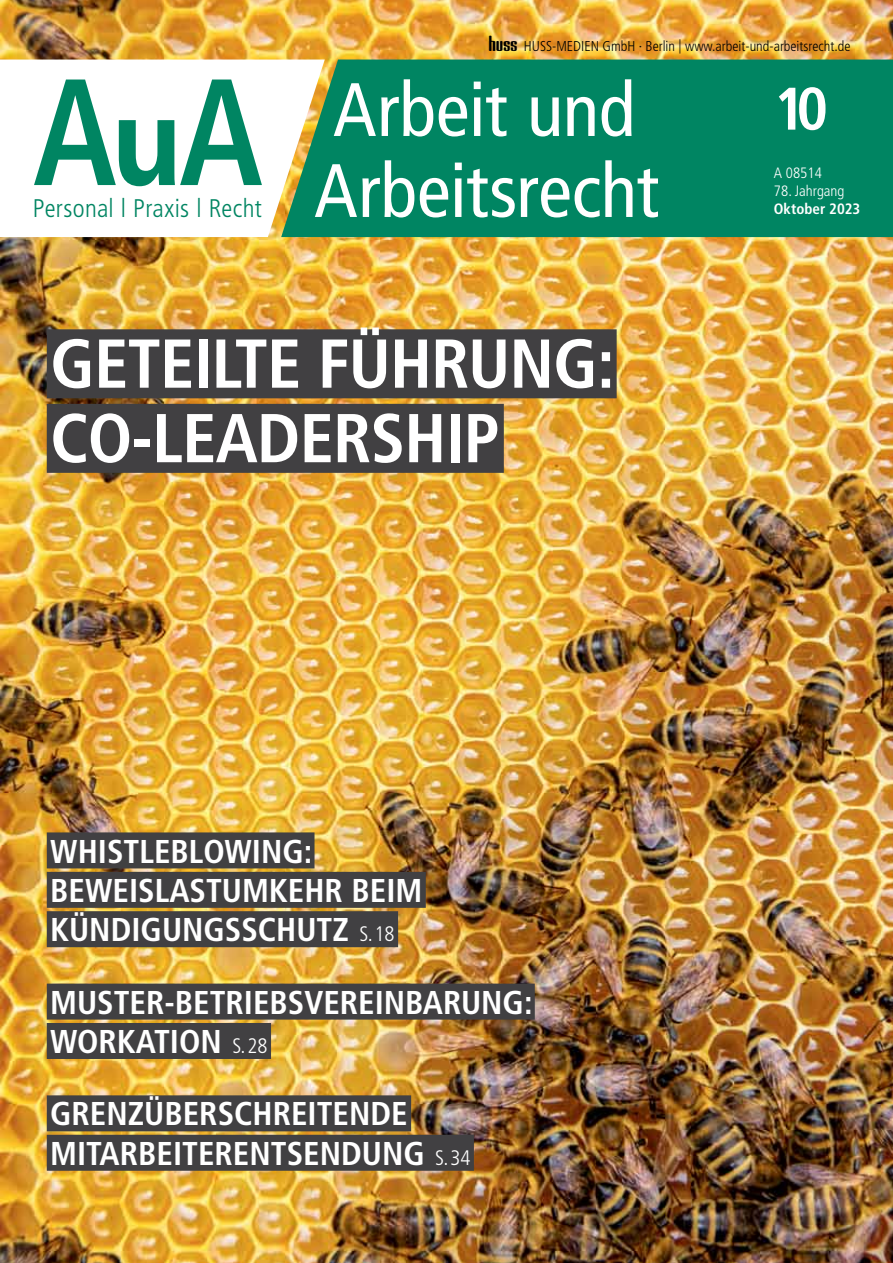
<style>
.page{position:relative;width:893px;height:1263px;background:#fff}
.page>*{position:absolute;margin:0;border:0;box-sizing:border-box;transform-origin:0 0}
.t1{font:condensed 75.6px "Frutiger LT Std";letter-spacing:-.005em;color:#fff}
.t2{font:700 condensed 69px/74.6px "Frutiger LT Std";letter-spacing:-.015em;color:#fff}
.t3{font:700 condensed 60px "Frutiger LT Std";color:#fff}
.t4{font:700 condensed 33px/39.3px "Frutiger LT Std";color:#fff}
.t5{font:300 condensed 25.5px "Frutiger LT Std";letter-spacing:.01em;color:#008562}
.t6{font:300 condensed 15px/18px "Frutiger LT Std";color:#fff}
.t7{font:300 condensed 14.25px "Frutiger LT Std";color:#000}
.s1{font-family:"HUSS";font-weight:400;font-stretch:normal;font-size:18.75px}
.s2{font-weight:700}
.s3{font-weight:300;font-size:21px}
</style>
<div class="page">
<img style="left:0;top:0;width:893px;height:1263px">
<div style="left:325px;top:60px;width:568px;height:177px;background:#008562"></div>
<svg style="left:0;top:60px;width:325px;height:177px"></svg>
<svg style="left:34px;top:80px;width:228px;height:106px"></svg>
<div style="left:47px;top:832px;width:268px;height:36px;background:#414042"></div>
<div style="left:47px;top:872px;width:379px;height:36px;background:#414042"></div>
<div style="left:47px;top:911px;width:351px;height:36px;background:#414042"></div>
<div style="left:47px;top:983px;width:488px;height:36px;background:#414042"></div>
<div style="left:47px;top:1023px;width:224px;height:36px;background:#414042"></div>
<div style="left:47px;top:1095px;width:364px;height:36px;background:#414042"></div>
<div style="left:47px;top:1135px;width:427px;height:36px;background:#414042"></div>
<div style="left:47px;top:329px;width:570px;height:69px;background:#414042"></div>
<div style="left:47px;top:404px;width:457px;height:69px;background:#414042"></div>
<p class="t5" style="left:33px;top:194px;width:231px">Personal l Praxis l Recht</p>
<p class="t7" style="left:489px;top:38px;width:363px"><span class="s1">huss</span> HUSS-MEDIEN GmbH · Berlin | www.arbeit-und-arbeitsrecht.de</p>
<p class="t1" style="left:333px;top:66px;width:304px">Arbeit und</p>
<p class="t1" style="left:314px;top:147px;width:346px">Arbeitsrecht</p>
<p class="t3" style="left:774px;top:73px;width:55px">10</p>
<p class="t6" style="left:774px;top:164px;width:49px">A 08514</p>
<p class="t6" style="left:774px;top:182px;width:88px">78. Jahrgang<br><span class="s2">OKTOBER 2023</span></p>
<p class="t2" style="left:50px;top:327px;width:566px">GETEILTE FÜHRUNG:<br>CO-LEADERSHIP</p>
<p class="t4" style="left:50px;top:831px;width:374px">WHISTLEBLOWING:<br>BEWEISLASTUMKEHR BEIM<br>KÜNDIGUNGSSCHUTZ <span class="s3">S.18</span></p>
<p class="t4" style="left:50px;top:982px;width:484px">MUSTER-BETRIEBSVEREINBARUNG:<br>WORKATION <span class="s3">S.28</span></p>
<p class="t4" style="left:50px;top:1094px;width:422px">GRENZÜBERSCHREITENDE<br>MITARBEITERENTSENDUNG <span class="s3">S.34</span></p>
</div>
